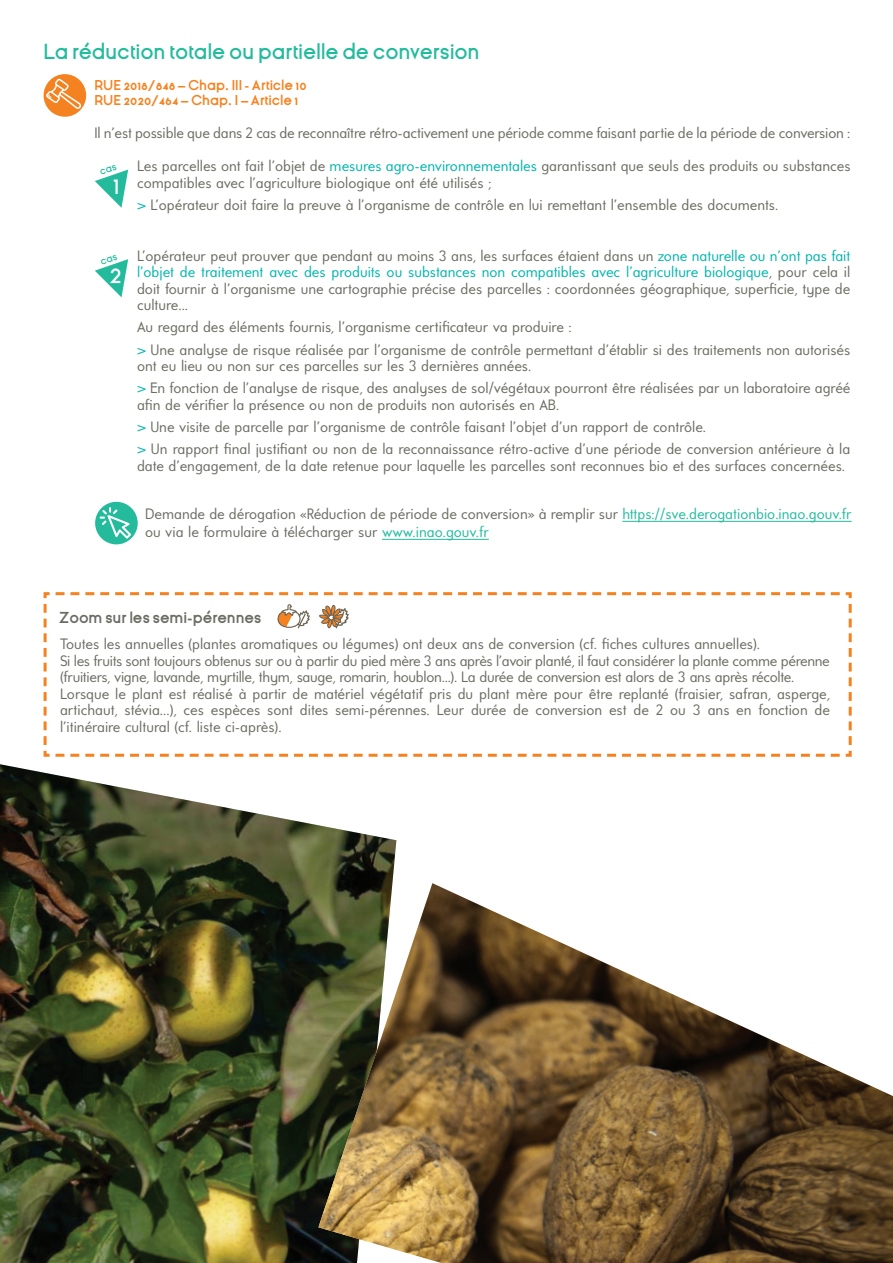
<style>
.page{position:relative;width:893px;height:1263px;background:#fff}
.page>*{position:absolute;margin:0;border:0;box-sizing:border-box;transform-origin:0 0}
.t1{font:28.95px "Ginora Sans";color:#fff}
.t2{font:600 21px "Ginora Sans";letter-spacing:-.01em;color:#24bb9d}
.t3{font:15px/16.5px "Universalis ADF Std";color:#6b6c62}
.t4{font:700 15px "Ginora Sans";color:#6b6c62}
.t5{font:700 13.5px "Ginora Sans";color:#f58220}
.s1{color:#00b5ac}
.s2{color:#24bb9d}
</style>
<div class="page">
<img style="left:0;top:764px;width:396px;height:499px">
<svg style="left:43px;top:592px;width:809px;height:165px"></svg>
<img style="left:318px;top:883px;width:575px;height:380px">
<div style="left:44px;top:74px;width:42px;height:43px;background:#f58220;border-radius:50%"></div>
<svg style="left:46px;top:79px;width:35px;height:32px"></svg>
<svg style="left:277px;top:604px;width:33px;height:24px"></svg>
<svg style="left:319px;top:605px;width:30px;height:27px"></svg>
<div style="left:95px;top:502px;width:43px;height:42px;background:#24bb9d;border-radius:50%"></div>
<hr style="left:622px;top:521px;width:230px;height:1px;background:#24bb9d">
<hr style="left:382px;top:539px;width:107px;height:1px;background:#24bb9d">
<svg style="left:100px;top:501px;width:31px;height:38px"></svg>
<svg style="left:95px;top:169px;width:33px;height:39px"></svg>
<svg style="left:95px;top:259px;width:33px;height:38px"></svg>
<h2 class="t2" style="left:44px;top:40px;width:437px">La réduction totale ou partielle de conversion</h2>
<p class="t5" style="left:94px;top:78px;width:10px">RUE</p>
<p class="t5" style="left:124px;top:78px;width:185px">2018/848 – Chap. III - Article 10</p>
<p class="t5" style="left:94px;top:93px;width:10px">RUE</p>
<p class="t5" style="left:124px;top:93px;width:176px">2020/464 – Chap. I – Article 1</p>
<p class="t3" style="left:94px;top:124px;width:757px">Il n’est possible que dans 2 cas de reconnaître rétro-activement une période comme faisant partie de la période de conversion :</p>
<h1 class="t1" style="left:113px;top:168px;width:9px">1</h1>
<h1 class="t1" style="left:110px;top:258px;width:14px">2</h1>
<p class="t3" style="left:137px;top:157px;width:715px">Les parcelles ont fait l’objet de <span class="s1">mesures agro-environnementales</span> garantissant que seuls des produits ou substances compatibles avec l’agriculture biologique ont été utilisés ;</p>
<p class="t3" style="left:137px;top:196px;width:643px"><span class="s1">&gt;</span> L’opérateur doit faire la preuve à l’organisme de contrôle en lui remettant l’ensemble des documents.</p>
<p class="t3" style="left:137px;top:247px;width:715px;text-align:justify">L’opérateur peut prouver que pendant au moins 3 ans, les surfaces étaient dans un <span class="s1">zone naturelle ou n’ont pas fait l’objet de traitement avec des produits ou substances non compatibles avec l’agriculture biologique</span>, pour cela il doit fournir à l’organisme une cartographie précise des parcelles : coordonnées géographique, superficie, type de culture...</p>
<p class="t3" style="left:137px;top:316px;width:715px;line-height:22.2px">Au regard des éléments fournis, l’organisme certificateur va produire :<br><span class="s1">&gt;</span> Une analyse de risque réalisée par l’organisme de contrôle permettant d’établir si des traitements non autorisés</p>
<p class="t3" style="left:137px;top:354px;width:715px;line-height:22.2px">ont eu lieu ou non sur ces parcelles sur les 3 dernières années.<br><span class="s1">&gt;</span> En fonction de l’analyse de risque, des analyses de sol/végétaux pourront être réalisées par un laboratoire agréé</p>
<p class="t3" style="left:137px;top:393px;width:715px;line-height:22.2px">afin de vérifier la présence ou non de produits non autorisés en AB.<br><span class="s1">&gt;</span> Une visite de parcelle par l’organisme de contrôle faisant l’objet d’un rapport de contrôle.<br><span class="s1">&gt;</span> Un rapport final justifiant ou non de la reconnaissance rétro-active d’une période de conversion antérieure à la</p>
<p class="t3" style="left:137px;top:457px;width:709px">date d’engagement, de la date retenue pour laquelle les parcelles sont reconnues bio et des surfaces concernées.</p>
<p class="t3" style="left:145px;top:505px;width:708px;line-height:18px">Demande de dérogation «Réduction de période de conversion» à remplir sur <span class="s2">https://sve.derogationbio.inao.gouv.fr </span>ou via le formulaire à télécharger sur <span class="s2">www.inao.gouv.fr</span></p>
<p class="t4" style="left:59px;top:610px;width:204px">Zoom sur les semi-pérennes</p>
<p class="t3" style="left:60px;top:635px;width:771px">Toutes les annuelles (plantes aromatiques ou légumes) ont deux ans de conversion (cf. fiches cultures annuelles).<br>Si les fruits sont toujours obtenus sur ou à partir du pied mère 3 ans après l’avoir planté, il faut considérer la plante comme pérenne (fruitiers, vigne, lavande, myrtille, thym, sauge, romarin, houblon...). La durée de conversion est alors de 3 ans après récolte.<br>Lorsque le plant est réalisé à partir de matériel végétatif pris du plant mère pour être replanté (fraisier, safran, asperge, artichaut, stévia...), ces espèces sont dites semi-pérennes. Leur durée de conversion est de 2 ou 3 ans en fonction de l’itinéraire cultural (cf. liste ci-après).</p>
</div>
